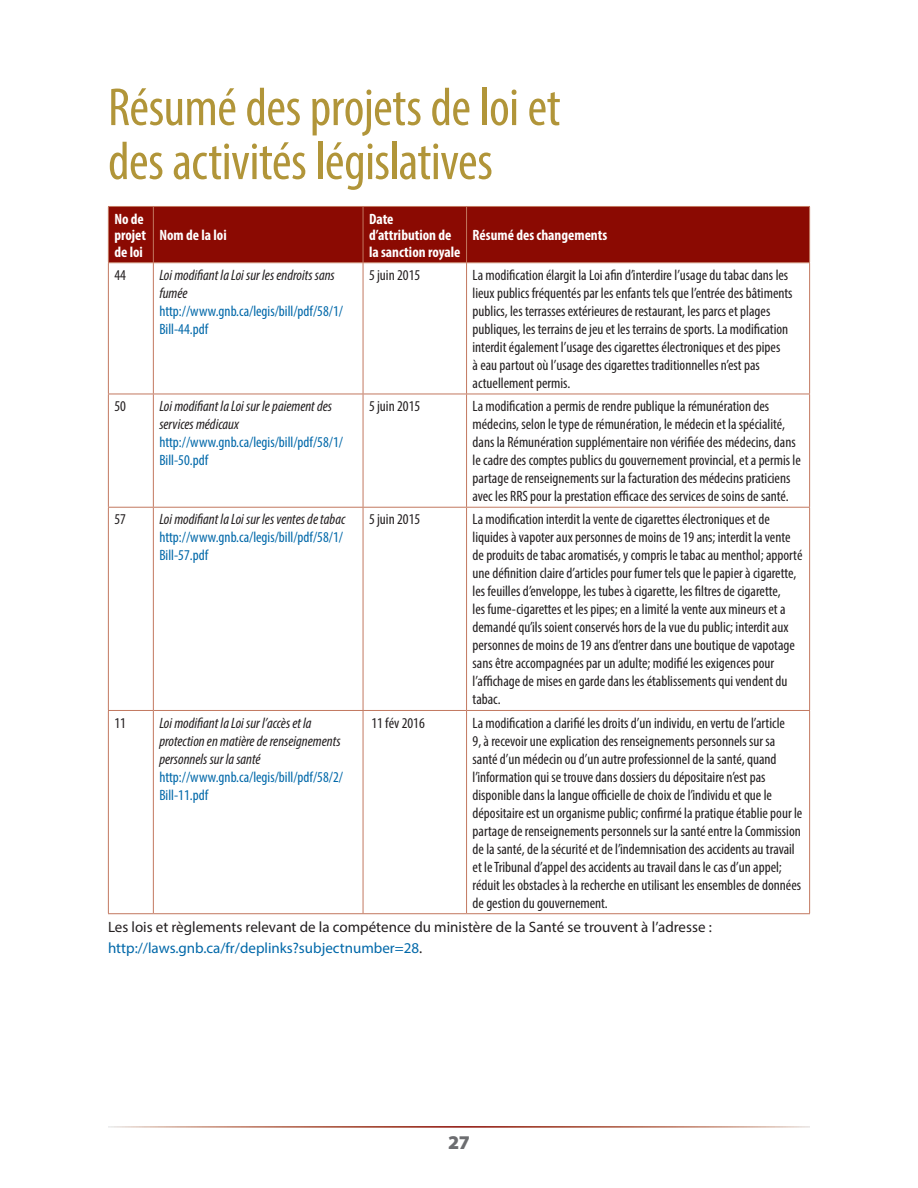
<style>
.page{position:relative;width:918px;height:1188px;background:#fff}
.page>*{position:absolute;margin:0;border:0;box-sizing:border-box;transform-origin:0 0}
.t1{font:condensed 54px/54px "Myriad Pro";letter-spacing:-.01em;color:#b19539}
.t2{font:900 19.5px "Myriad Pro";color:#6c6d70}
.t3{font:condensed 15px/18px "Myriad Pro";color:#231f20}
.t4{font:italic condensed 15px/18px "Myriad Pro";color:#231f20}
.t5{font:condensed 15px/18px "Myriad Pro";color:#0068a9}
.t6{font:15px/20.7px "Myriad Pro";color:#231f20}
.t7{font:700 condensed 15px/16.5px "Myriad Pro";color:#fff}
.s1{color:#0068a9}
</style>
<div class="page">
<div style="left:109px;top:207px;width:700px;height:55px;background:#8b0a02"></div>
<svg style="left:109px;top:263px;width:700px;height:650px"></svg>
<hr style="left:153px;top:207px;width:1px;height:55px;background:#c27860">
<hr style="left:363px;top:207px;width:1px;height:55px;background:#c27860">
<hr style="left:466px;top:207px;width:1px;height:55px;background:#c27860">
<hr style="left:153px;top:263px;width:1px;height:131px;background:#c27860">
<hr style="left:363px;top:263px;width:1px;height:131px;background:#c27860">
<hr style="left:466px;top:263px;width:1px;height:131px;background:#c27860">
<hr style="left:108px;top:394px;width:45px;height:1px;background:#c27860">
<hr style="left:153px;top:394px;width:210px;height:1px;background:#c27860">
<hr style="left:153px;top:394px;width:1px;height:113px;background:#c27860">
<hr style="left:363px;top:394px;width:104px;height:1px;background:#c27860">
<hr style="left:363px;top:394px;width:1px;height:113px;background:#c27860">
<hr style="left:467px;top:394px;width:343px;height:1px;background:#c27860">
<hr style="left:466px;top:394px;width:1px;height:113px;background:#c27860">
<hr style="left:108px;top:507px;width:45px;height:1px;background:#c27860">
<hr style="left:153px;top:507px;width:210px;height:1px;background:#c27860">
<hr style="left:153px;top:508px;width:1px;height:202px;background:#c27860">
<hr style="left:363px;top:507px;width:104px;height:1px;background:#c27860">
<hr style="left:363px;top:508px;width:1px;height:202px;background:#c27860">
<hr style="left:467px;top:507px;width:343px;height:1px;background:#c27860">
<hr style="left:466px;top:508px;width:1px;height:202px;background:#c27860">
<hr style="left:108px;top:710px;width:45px;height:1px;background:#c27860">
<hr style="left:153px;top:710px;width:210px;height:1px;background:#c27860">
<hr style="left:153px;top:711px;width:1px;height:202px;background:#c27860">
<hr style="left:363px;top:710px;width:104px;height:1px;background:#c27860">
<hr style="left:363px;top:711px;width:1px;height:202px;background:#c27860">
<hr style="left:467px;top:710px;width:343px;height:1px;background:#c27860">
<hr style="left:466px;top:711px;width:1px;height:202px;background:#c27860">
<hr style="left:108px;top:263px;width:1px;height:131px;background:#c27860">
<hr style="left:809px;top:263px;width:1px;height:131px;background:#c27860">
<hr style="left:108px;top:394px;width:1px;height:113px;background:#c27860">
<hr style="left:809px;top:394px;width:1px;height:113px;background:#c27860">
<hr style="left:108px;top:508px;width:1px;height:202px;background:#c27860">
<hr style="left:809px;top:508px;width:1px;height:202px;background:#c27860">
<hr style="left:108px;top:711px;width:1px;height:202px;background:#c27860">
<hr style="left:809px;top:711px;width:1px;height:202px;background:#c27860">
<hr style="left:108px;top:913px;width:45px;height:1px;background:#c27860">
<hr style="left:153px;top:913px;width:210px;height:1px;background:#c27860">
<hr style="left:363px;top:913px;width:104px;height:1px;background:#c27860">
<hr style="left:467px;top:913px;width:343px;height:1px;background:#c27860">
<hr style="left:108px;top:206px;width:45px;height:1px;background:#c27860">
<hr style="left:108px;top:207px;width:1px;height:55px;background:#c27860">
<hr style="left:153px;top:206px;width:210px;height:1px;background:#c27860">
<hr style="left:363px;top:206px;width:104px;height:1px;background:#c27860">
<hr style="left:467px;top:206px;width:343px;height:1px;background:#c27860">
<hr style="left:809px;top:207px;width:1px;height:55px;background:#c27860">
<hr style="left:108px;top:262px;width:45px;height:1px;background:#c27860">
<hr style="left:153px;top:262px;width:210px;height:1px;background:#c27860">
<hr style="left:363px;top:262px;width:104px;height:1px;background:#c27860">
<hr style="left:467px;top:262px;width:343px;height:1px;background:#c27860">
<h1 class="t1" style="left:108px;top:80px;width:454px">Résumé des projets de loi et des activités législatives</h1>
<p class="t7" style="left:114px;top:210px;width:33px">No de projet de loi</p>
<p class="t7" style="left:369px;top:210px;width:93px">Date d’attribution de la sanction royale</p>
<p class="t7" style="left:159px;top:227px;width:69px">Nom de la loi</p>
<p class="t7" style="left:473px;top:227px;width:136px">Résumé des changements</p>
<p class="t3" style="left:114px;top:266px;width:13px">44</p>
<p class="t4" style="left:159px;top:266px;width:177px">Loi modifiant la Loi sur les endroits sans fumée</p>
<p class="t5" style="left:159px;top:302px;width:185px">http://www.gnb.ca/legis/bill/pdf/58/1/<br>Bill-44.pdf</p>
<p class="t3" style="left:369px;top:266px;width:53px">5 juin 2015</p>
<p class="t3" style="left:473px;top:266px;width:322px">La modification élargit la Loi afin d’interdire l’usage du tabac dans les lieux publics fréquentés par les enfants tels que l’entrée des bâtiments publics, les terrasses extérieures de restaurant, les parcs et plages publiques, les terrains de jeu et les terrains de sports. La modification interdit également l’usage des cigarettes électroniques et des pipes<br>à eau partout où l’usage des cigarettes traditionnelles n’est pas actuellement permis.</p>
<p class="t3" style="left:114px;top:397px;width:13px">50</p>
<p class="t4" style="left:159px;top:397px;width:174px">Loi modifiant la Loi sur le paiement des services médicaux</p>
<p class="t5" style="left:159px;top:433px;width:185px">http://www.gnb.ca/legis/bill/pdf/58/1/<br>Bill-50.pdf</p>
<p class="t3" style="left:369px;top:397px;width:53px">5 juin 2015</p>
<p class="t3" style="left:473px;top:397px;width:330px">La modification a permis de rendre publique la rémunération des médecins, selon le type de rémunération, le médecin et la spécialité, dans la Rémunération supplémentaire non vérifiée des médecins, dans le cadre des comptes publics du gouvernement provincial, et a permis le partage de renseignements sur la facturation des médecins praticiens avec les RRS pour la prestation efficace des services de soins de santé.</p>
<p class="t3" style="left:114px;top:510px;width:13px">57</p>
<p class="t4" style="left:159px;top:510px;width:187px">Loi modifiant la Loi sur les ventes de tabac</p>
<p class="t5" style="left:159px;top:528px;width:185px">http://www.gnb.ca/legis/bill/pdf/58/1/<br>Bill-57.pdf</p>
<p class="t3" style="left:369px;top:510px;width:53px">5 juin 2015</p>
<p class="t3" style="left:473px;top:510px;width:331px">La modification interdit la vente de cigarettes électroniques et de liquides à vapoter aux personnes de moins de 19 ans; interdit la vente de produits de tabac aromatisés, y compris le tabac au menthol; apporté une définition claire d’articles pour fumer tels que le papier à cigarette, les feuilles d’enveloppe, les tubes à cigarette, les filtres de cigarette,<br>les fume-cigarettes et les pipes; en a limité la vente aux mineurs et a demandé qu’ils soient conservés hors de la vue du public; interdit aux personnes de moins de 19 ans d’entrer dans une boutique de vapotage sans être accompagnées par un adulte; modifié les exigences pour l’affichage de mises en garde dans les établissements qui vendent du tabac.</p>
<p class="t3" style="left:114px;top:714px;width:13px">11</p>
<p class="t4" style="left:159px;top:714px;width:183px">Loi modifiant la Loi sur l’accès et la protection en matière de renseignements personnels sur la santé</p>
<p class="t5" style="left:159px;top:768px;width:185px">http://www.gnb.ca/legis/bill/pdf/58/2/<br>Bill-11.pdf</p>
<p class="t3" style="left:371px;top:714px;width:55px">11 fév 2016</p>
<p class="t3" style="left:473px;top:714px;width:331px">La modification a clarifié les droits d’un individu, en vertu de l’article<br>9, à recevoir une explication des renseignements personnels sur sa santé d’un médecin ou d’un autre professionnel de la santé, quand l’information qui se trouve dans dossiers du dépositaire n’est pas disponible dans la langue officielle de choix de l’individu et que le dépositaire est un organisme public; confirmé la pratique établie pour le partage de renseignements personnels sur la santé entre la Commission de la santé, de la sécurité et de l’indemnisation des accidents au travail et le Tribunal d’appel des accidents au travail dans le cas d’un appel; réduit les obstacles à la recherche en utilisant les ensembles de données de gestion du gouvernement.</p>
<p class="t6" style="left:108px;top:917px;width:605px">Les lois et règlements relevant de la compétence du ministère de la Santé se trouvent à l’adresse : <span class="s1">http://laws.gnb.ca/fr/deplinks?subjectnumber=28</span>.</p>
<h2 class="t2" style="left:448px;top:1131px;width:23px">27</h2>
</div>
